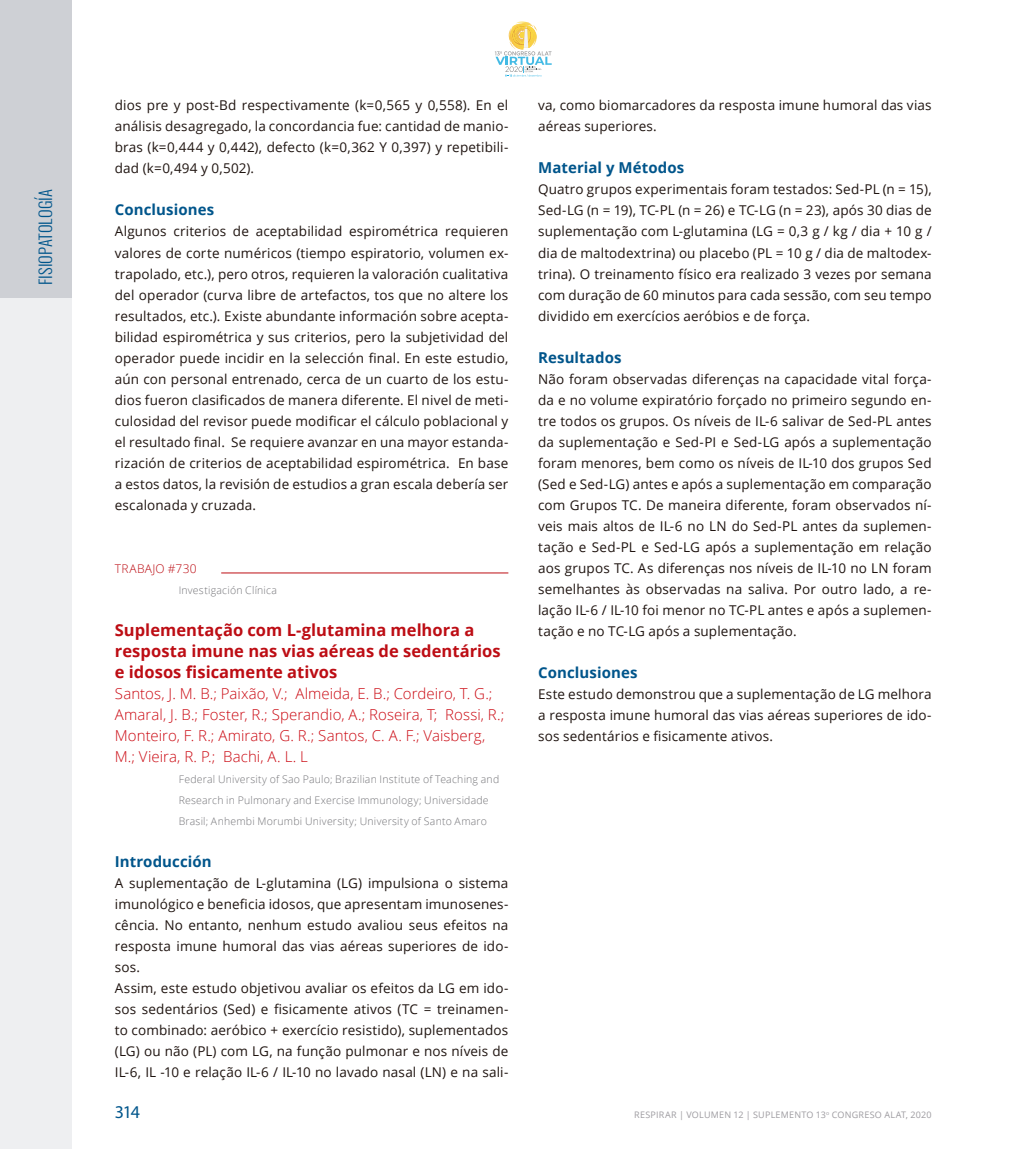
<style>
.page{position:relative;width:1021px;height:1149px;background:#fff}
.page>*{position:absolute;margin:0;border:0;box-sizing:border-box;transform-origin:0 0}
.t1{font:18px "Myriad Pro";color:#00558b}
.sub1{font:700 16.5px/21px "Open Sans";color:#bd0d14}
.t2{font:300 16.5px "Oswald";color:#00558b}
.autores1{font:300 15px/21px "Open Sans";letter-spacing:.005em;color:#cb0912}
.sub2{font:700 15px "Open Sans";letter-spacing:.005em;color:#00558b}
.primero_seco{font:13.5px/21px "Open Sans";letter-spacing:.01em;color:#1f1410;text-align:justify}
.Trabajos_tit{font:300 12px "Open Sans";letter-spacing:.03em;color:#bd0d14}
.autores2{font:300 10.5px/21px "Open Sans";letter-spacing:.02em;color:#737377}
.t3{font:9px "Open Sans";letter-spacing:.025em;color:#9d9ba0}
</style>
<div class="page">
<div style="left:0;top:0;width:72px;height:298px;background:#ced0d5"></div>
<div style="left:0;top:298px;width:72px;height:850px;background:#eeeff1"></div>
<svg style="left:495px;top:21px;width:56px;height:56px"></svg>
<hr style="left:221px;top:572px;width:287px;height:1px;background:#bd0d14">
<p class="t2" style="left:34px;top:285px;width:97px;rotate:-90deg">FISIOPATOLOGÍA</p>
<p class="primero_seco" style="left:115px;top:95px;width:395px">dios pre y post-Bd respectivamente (k=0,565 y 0,558). En el análisis desagregado, la concordancia fue: cantidad de manio&shy;bras (k=0,444 y 0,442), defecto (k=0,362 Y 0,397) y repetibili&shy;dad (k=0,494 y 0,502).</p>
<p class="sub2" style="left:115px;top:199px;width:101px">Conclusiones</p>
<p class="primero_seco" style="left:115px;top:221px;width:395px">Algunos criterios de aceptabilidad espirométrica requieren valores de corte numéricos (tiempo espiratorio, volumen ex&shy;trapolado, etc.), pero otros, requieren la valoración cualitativa del operador (curva libre de artefactos, tos que no altere los resultados, etc.). Existe abundante información sobre acepta&shy;bilidad espirométrica y sus criterios, pero la subjetividad del operador puede incidir en la selección final. En este estudio, aún con personal entrenado, cerca de un cuarto de los estu&shy;dios fueron clasificados de manera diferente. El nivel de meti&shy;culosidad del revisor puede modificar el cálculo poblacional y el resultado final. Se requiere avanzar en una mayor estanda&shy;rización de criterios de aceptabilidad espirométrica. En base a estos datos, la revisión de estudios a gran escala debería ser escalonada y cruzada.</p>
<p class="Trabajos_tit" style="left:115px;top:560px;width:83px">TRABAJO #730</p>
<p class="autores2" style="left:179px;top:579px;width:100px">Investigación Clínica</p>
<p class="sub1" style="left:115px;top:618px;width:387px">Suplementação com L-glutamina melhora a resposta imune nas vias aéreas de sedentários e idosos fisicamente ativos</p>
<p class="autores1" style="left:115px;top:682px;width:391px">Santos, J. M. B.; Paixão, V.; Almeida, E. B.; Cordeiro, T. G.; Amaral, J. B.; Foster, R.; Sperandio, A.; Roseira, T; Rossi, R.; Monteiro, F. R.; Amirato, G. R.; Santos, C. A. F.; Vaisberg, M.; Vieira, R. P.; Bachi, A. L. L</p>
<p class="autores2" style="left:179px;top:768px;width:322px">Federal University of Sao Paulo; Brazilian Institute of Teaching and<br>Research in Pulmonary and Exercise Immunology; Universidade<br>Brasil; Anhembi Morumbi University; University of Santo Amaro</p>
<p class="sub2" style="left:115px;top:850px;width:98px">Introducción</p>
<p class="primero_seco" style="left:115px;top:872px;width:395px">A suplementação de L-glutamina (LG) impulsiona o sistema imunológico e beneficia idosos, que apresentam imunosenes&shy;cência. No entanto, nenhum estudo avaliou seus efeitos na resposta imune humoral das vias aéreas superiores de ido&shy;sos.</p>
<p class="primero_seco" style="left:115px;top:977px;width:395px">Assim, este estudo objetivou avaliar os efeitos da LG em ido&shy;sos sedentários (Sed) e fisicamente ativos (TC = treinamen&shy;to combinado: aeróbico + exercício resistido), suplementados (LG) ou não (PL) com LG, na função pulmonar e nos níveis de IL-6, IL -10 e relação IL-6 / IL-10 no lavado nasal (LN) e na sali-</p>
<h1 class="t1" style="left:115px;top:1100px;width:27px">314</h1>
<p class="primero_seco" style="left:538px;top:95px;width:395px">va, como biomarcadores da resposta imune humoral das vias aéreas superiores.</p>
<p class="sub2" style="left:538px;top:157px;width:148px">Material y Métodos</p>
<p class="primero_seco" style="left:538px;top:179px;width:395px">Quatro grupos experimentais foram testados: Sed-PL (n = 15), Sed-LG (n = 19), TC-PL (n = 26) e TC-LG (n = 23), após 30 dias de suplementação com L-glutamina (LG = 0,3 g / kg / dia + 10 g / dia de maltodextrina) ou placebo (PL = 10 g / dia de maltodex&shy;trina). O treinamento físico era realizado 3 vezes por semana com duração de 60 minutos para cada sessão, com seu tempo dividido em exercícios aeróbios e de força.</p>
<p class="sub2" style="left:538px;top:346px;width:85px">Resultados</p>
<p class="primero_seco" style="left:538px;top:368px;width:395px">Não foram observadas diferenças na capacidade vital força&shy;da e no volume expiratório forçado no primeiro segundo en&shy;tre todos os grupos. Os níveis de IL-6 salivar de Sed-PL antes da suplementação e Sed-PI e Sed-LG após a suplementação foram menores, bem como os níveis de IL-10 dos grupos Sed (Sed e Sed-LG) antes e após a suplementação em comparação com Grupos TC. De maneira diferente, foram observados ní&shy;veis mais altos de IL-6 no LN do Sed-PL antes da suplemen&shy;tação e Sed-PL e Sed-LG após a suplementação em relação aos grupos TC. As diferenças nos níveis de IL-10 no LN foram semelhantes às observadas na saliva. Por outro lado, a re&shy;lação IL-6 / IL-10 foi menor no TC-PL antes e após a suplemen&shy;tação e no TC-LG após a suplementação.</p>
<p class="sub2" style="left:538px;top:661px;width:101px">Conclusiones</p>
<p class="primero_seco" style="left:538px;top:683px;width:395px">Este estudo demonstrou que a suplementação de LG melhora a resposta imune humoral das vias aéreas superiores de ido&shy;sos sedentários e fisicamente ativos.</p>
<p class="t3" style="left:634px;top:1108px;width:299px">RESPIRAR | VOLUMEN 12 | SUPLEMENTO 13<sup>o</sup> CONGRESO ALAT, 2020</p>
</div>
